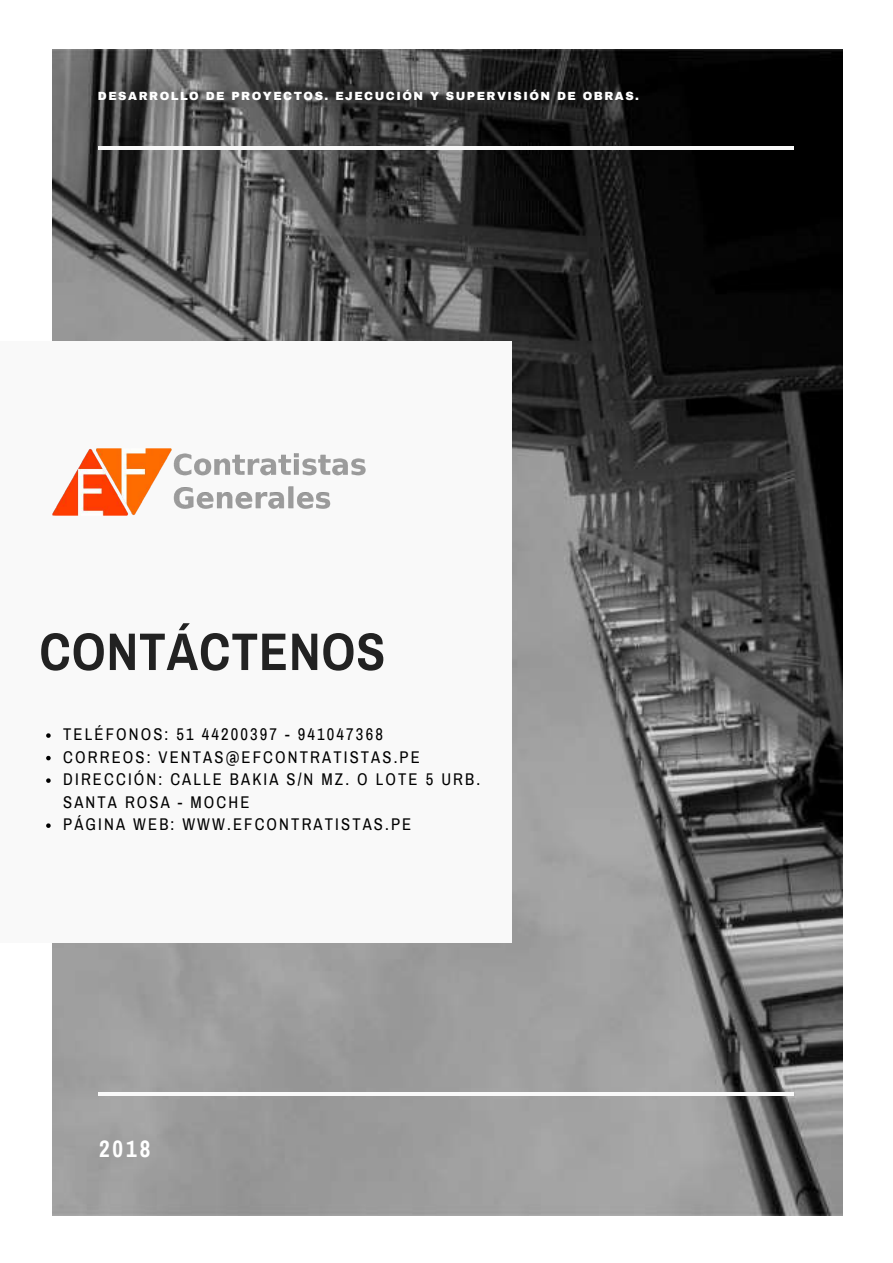
<style>
.page{position:relative;width:893px;height:1263px;background:#fff}
.page>*{position:absolute;margin:0;border:0;box-sizing:border-box;transform-origin:0 0}
.t1{font:700 52.95px "Archivo Narrow";letter-spacing:.02em;color:#222}
.t2{font:700 23.25px "Archivo Narrow";color:#fff}
.t3{font:16.5px/22.5px "Archivo Narrow";letter-spacing:.13em;color:#000}
.t4{font:900 11.55px "Archivo";letter-spacing:.13em;color:#fff}
</style>
<div class="page">
<img style="left:53px;top:50px;width:789px;height:1165px">
<div style="left:0;top:341px;width:511px;height:601px;background:#f9f9f9"></div>
<svg style="left:46px;top:733px;width:5px;height:5px"></svg>
<svg style="left:46px;top:756px;width:5px;height:4px"></svg>
<svg style="left:46px;top:778px;width:5px;height:5px"></svg>
<svg style="left:46px;top:823px;width:5px;height:5px"></svg>
<hr style="left:98px;top:146px;width:696px;height:4px;background:#f9f9f9">
<hr style="left:98px;top:1092px;width:696px;height:4px;background:#f9f9f9">
<img style="left:53px;top:448px;width:313px;height:68px">
<p class="t4" style="left:98px;top:90px;width:543px">DESARROLLO DE PROYECTOS. EJECUCIÓN Y SUPERVISIÓN DE OBRAS.</p>
<h1 class="t1" style="left:39px;top:623px;width:347px">CONTÁCTENOS</h1>
<p class="t3" style="left:63px;top:723px;width:418px">TELÉFONOS: 51 44200397 - 941047368<br>CORREOS: VENTAS@EFCONTRATISTAS.PE DIRECCIÓN: CALLE BAKIA S/N MZ. O LOTE 5 URB.<br>SANTA ROSA - MOCHE<br>PÁGINA WEB: WWW.EFCONTRATISTAS.PE</p>
<h2 class="t2" style="left:99px;top:1136px;width:53px">2018</h2>
</div>
